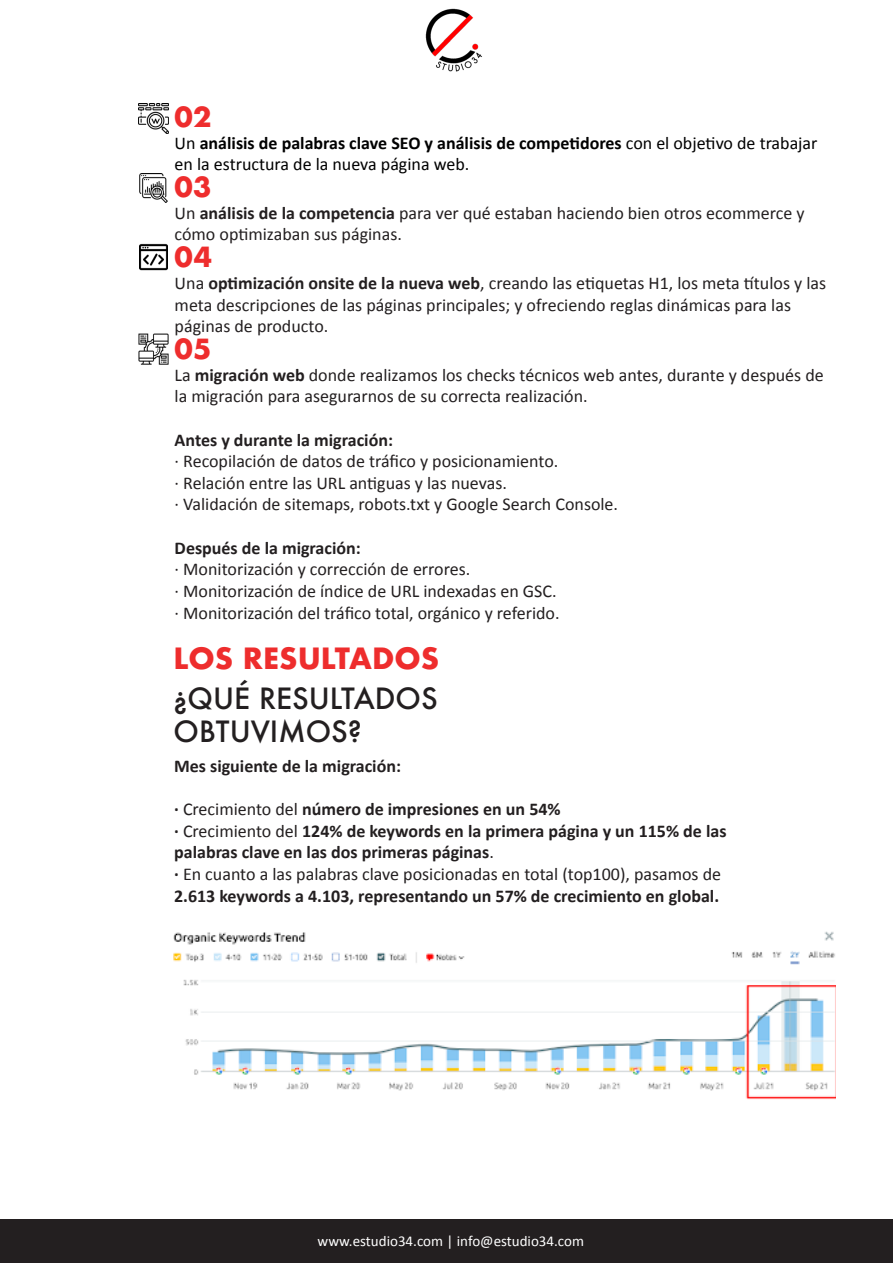
<style>
.page{position:relative;width:893px;height:1263px;background:#fff}
.page>*{position:absolute;margin:0;border:0;box-sizing:border-box;transform-origin:0 0}
.t1{font:500 28.5px "Futura";color:#231f20}
.t2{font:700 28.5px "Futura";color:#ee2d2d}
.t3{font:700 27px "Futura";color:#ee2d2d}
.t4{font:18px/21.6px "Calibri";color:#231f20}
.t5{font:700 18px "Calibri";color:#231f20}
.t6{font:18px/21.6px "Calibri";color:#000001}
.t7{font:15px "Calibri";color:#fff}
.s1{font-weight:700}
.s2{font-weight:400}
</style>
<div class="page">
<img style="left:425px;top:8px;width:57px;height:64px">
<div style="left:0;top:1219px;width:893px;height:44px;background:#231f20"></div>
<img style="left:139px;top:243px;width:29px;height:28px">
<img style="left:138px;top:103px;width:31px;height:31px">
<img style="left:139px;top:174px;width:29px;height:28px">
<img style="left:173px;top:931px;width:663px;height:169px">
<img style="left:138px;top:333px;width:31px;height:31px">
<p class="t3" style="left:175px;top:97px;width:38px">02</p>
<p class="t6" style="left:175px;top:131px;width:644px">Un <span class="s1">análisis de palabras clave SEO y análisis de competidores</span> con el objetivo de trabajar en la estructura de la nueva página web.</p>
<p class="t3" style="left:175px;top:168px;width:38px">03</p>
<p class="t4" style="left:175px;top:202px;width:631px">Un <span class="s1">análisis de la competencia</span> para ver qué estaban haciendo bien otros ecommerce y cómo optimizaban sus páginas.</p>
<p class="t3" style="left:175px;top:238px;width:39px">04</p>
<p class="t4" style="left:175px;top:272px;width:653px">Una <span class="s1">optimización onsite de la nueva web</span>, creando las etiquetas H1, los meta títulos y las meta descripciones de las páginas principales; y ofreciendo reglas dinámicas para las</p>
<p class="t4" style="left:175px;top:315px;width:155px">páginas de producto.</p>
<p class="t3" style="left:175px;top:330px;width:38px">05</p>
<p class="t4" style="left:175px;top:364px;width:651px">La <span class="s1">migración web</span> donde realizamos los checks técnicos web antes, durante y después de la migración para asegurarnos de su correcta realización.</p>
<p class="t5" style="left:175px;top:427px;width:220px">Antes y durante la migración:</p>
<p class="t4" style="left:175px;top:450px;width:385px">· Recopilación de datos de tráfico y posicionamiento.</p>
<p class="t4" style="left:175px;top:472px;width:334px">· Relación entre las URL antiguas y las nuevas.</p>
<p class="t4" style="left:175px;top:493px;width:445px">· Validación de sitemaps, robots.txt y Google Search Console.</p>
<p class="t5" style="left:175px;top:535px;width:188px">Después de la migración:</p>
<p class="t4" style="left:175px;top:558px;width:297px">· Monitorización y corrección de errores.</p>
<p class="t4" style="left:175px;top:580px;width:383px">· Monitorización de índice de URL indexadas en GSC.</p>
<p class="t4" style="left:175px;top:601px;width:386px">· Monitorización del tráfico total, orgánico y referido.</p>
<p class="t2" style="left:174px;top:638px;width:267px">LOS RESULTADOS</p>
<p class="t1" style="left:174px;top:679px;width:266px">¿QUÉ RESULTADOS</p>
<p class="t1" style="left:174px;top:712px;width:190px">OBTUVIMOS?</p>
<p class="t5" style="left:174px;top:753px;width:228px">Mes siguiente de la migración:</p>
<p class="t5" style="left:174px;top:796px;width:388px">· <span class="s2">Crecimiento del</span> número de impresiones en un 54%</p>
<p class="t5" style="left:174px;top:818px;width:554px">· <span class="s2">Crecimiento del</span> 124% de keywords en la primera página y un 115% de las</p>
<p class="t5" style="left:174px;top:840px;width:321px">palabras clave en las dos primeras páginas<span class="s2">.</span></p>
<p class="t4" style="left:174px;top:863px;width:548px"><span class="s1">·</span> En cuanto a las palabras clave posicionadas en total (top100), pasamos de</p>
<p class="t5" style="left:174px;top:883px;width:546px">2.613 keywords a 4.103, representando un 57% de crecimiento en global.</p>
<p class="t7" style="left:318px;top:1230px;width:268px">www.estudio34.com | info@estudio34.com</p>
</div>
